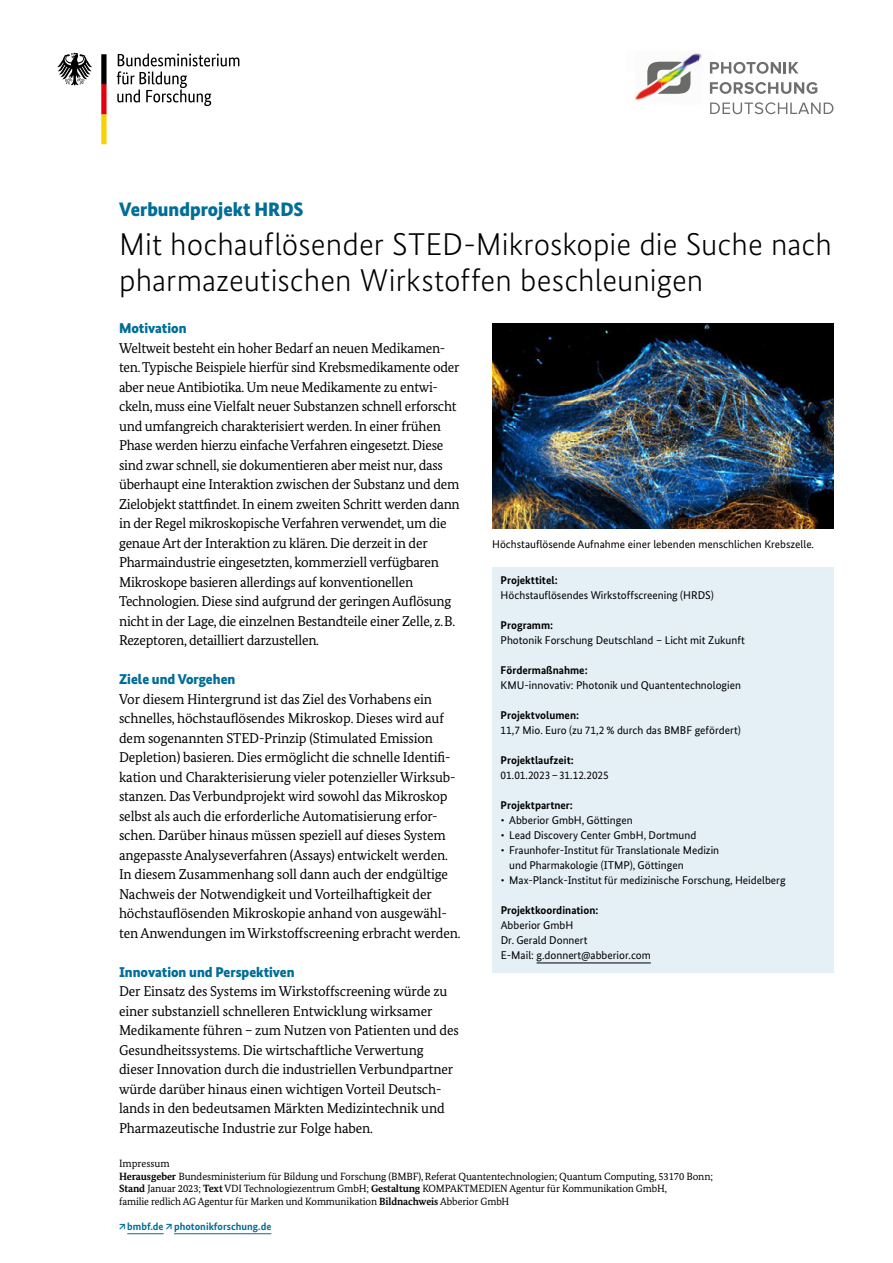
<style>
.page{position:relative;width:893px;height:1263px;background:#fff}
.page>*{position:absolute;margin:0;border:0;box-sizing:border-box;transform-origin:0 0}
.H1_Headline_schwarz{font:300 31.5px/36px "Bundes Sans";color:#000}
.P_Subheadline{font:900 19.5px "Bundes Sans";color:#006e97}
.P_Fliess{font:14.25px/19.5px "Bundes Serif";letter-spacing:-.015em;color:#000}
.H2_Headline{font:900 14.25px "Bundes Sans";color:#006e97}
.H2_Kasten_Head{font:11.25px/15px "Bundes Sans";color:#000}
.LI_Aufzählung{font:11.25px/15px "Bundes Sans";color:#000}
.BU_Caption{font:11.25px "Bundes Sans";color:#000}
.P_Kasten{font:11.25px "Bundes Sans";color:#000}
.H2_Kasten_Head-2{font:700 11.25px "Bundes Sans";color:#000}
.P_Impressum{font:10.5px/12.6px "Bundes Serif";letter-spacing:-.01em;color:#000}
.URL{font:700 10.5px "Bundes Sans";color:#006e97}
.H2_Impressum{font:10.5px "Bundes Serif";color:#000}
.s1{font-weight:700}
</style>
<div class="page">
<svg style="left:117px;top:53px;width:122px;height:53px"></svg>
<svg style="left:57px;top:53px;width:35px;height:33px"></svg>
<svg style="left:101px;top:54px;width:6px;height:90px"></svg>
<div style="left:492px;top:567px;width:341px;height:405px;background:#e4eff6"></div>
<hr style="left:537px;top:962px;width:114px;height:1px;background:#000">
<img style="left:492px;top:323px;width:341px;height:205px">
<hr style="left:127px;top:1233px;width:37px;height:1px;background:#006e97">
<hr style="left:174px;top:1233px;width:97px;height:1px;background:#006e97">
<img style="left:662px;top:53px;width:35px;height:21px">
<img style="left:697px;top:53px;width:13px;height:40px">
<img style="left:635px;top:87px;width:18px;height:14px">
<img style="left:690px;top:74px;width:8px;height:19px">
<svg style="left:710px;top:62px;width:89px;height:12px"></svg>
<svg style="left:710px;top:82px;width:107px;height:12px"></svg>
<svg style="left:710px;top:102px;width:123px;height:12px"></svg>
<svg style="left:647px;top:62px;width:43px;height:32px"></svg>
<p class="P_Subheadline" style="left:119px;top:198px;width:186px">Verbundprojekt HRDS</p>
<h1 class="H1_Headline_schwarz" style="left:119px;top:226px;width:714px">Mit hochauflösender STED-Mikroskopie die Suche nach pharmazeutischen Wirkstoffen beschleunigen</h1>
<h2 class="H2_Headline" style="left:119px;top:320px;width:69px">Motivation</h2>
<p class="P_Fliess" style="left:119px;top:338px;width:342px">Weltweit besteht ein hoher Bedarf an neuen Medikamen&shy;ten. Typische Beispiele hierfür sind Krebsmedikamente oder aber neue Antibiotika. Um neue Medikamente zu entwi&shy;ckeln, muss eine Vielfalt neuer Substanzen schnell erforscht und umfangreich charakterisiert werden. In einer frühen Phase werden hierzu einfache Verfahren eingesetzt. Diese sind zwar schnell, sie dokumentieren aber meist nur, dass überhaupt eine Interaktion zwischen der Substanz und dem Zielobjekt stattfindet. In einem zweiten Schritt werden dann in der Regel mikroskopische Verfahren verwendet, um die genaue Art der Interaktion zu klären. Die derzeit in der Pharmaindustrie eingesetzten, kommerziell verfügbaren Mikroskope basieren allerdings auf konventionellen Technologien. Diese sind aufgrund der geringen Auflösung nicht in der Lage, die einzelnen Bestandteile einer Zelle, z.B.<br>Rezeptoren, detailliert darzustellen.</p>
<h2 class="H2_Headline" style="left:119px;top:671px;width:118px">Ziele und Vorgehen</h2>
<p class="P_Fliess" style="left:119px;top:689px;width:343px">Vor diesem Hintergrund ist das Ziel des Vorhabens ein schnelles, höchstauflösendes Mikroskop. Dieses wird auf dem sogenannten STED-Prinzip (Stimulated Emission Depletion) basieren. Dies ermöglicht die schnelle Identifi&shy;kation und Charakterisierung vieler potenzieller Wirksub&shy;stanzen. Das Verbundprojekt wird sowohl das Mikroskop selbst als auch die erforderliche Automatisierung erfor&shy;schen. Darüber hinaus müssen speziell auf dieses System angepasste Analyseverfahren (Assays) entwickelt werden.<br>In diesem Zusammenhang soll dann auch der endgültige Nachweis der Notwendigkeit und Vorteilhaftigkeit der höchstauflösenden Mikroskopie anhand von ausgewähl&shy;ten Anwendungen im Wirkstoffscreening erbracht werden.</p>
<h2 class="H2_Headline" style="left:119px;top:963px;width:177px">Innovation und Perspektiven</h2>
<p class="P_Fliess" style="left:119px;top:981px;width:341px">Der Einsatz des Systems im Wirkstoffscreening würde zu einer substanziell schnelleren Entwicklung wirksamer Medikamente führen – zum Nutzen von Patienten und des Gesundheitssystems. Die wirtschaftliche Verwertung dieser Innovation durch die industriellen Verbundpartner würde darüber hinaus einen wichtigen Vorteil Deutsch&shy;lands in den bedeutsamen Märkten Medizintechnik und Pharmazeutische Industrie zur Folge haben.</p>
<h2 class="H2_Impressum" style="left:119px;top:1157px;width:52px">Impressum</h2>
<p class="P_Impressum" style="left:119px;top:1170px;width:595px"><span class="s1">Herausgeber</span> Bundesministerium für Bildung und Forschung (BMBF), Referat Quantentechnologien; Quantum Computing, 53170 Bonn;<br><span class="s1">Stand</span> Januar 2023; <span class="s1">Text</span> VDI Technologiezentrum GmbH; <span class="s1">Gestaltung</span> KOMPAKTMEDIEN Agentur für Kommunikation GmbH,<br>familie redlich AG Agentur für Marken und Kommunikation <span class="s1">Bildnachweis</span> Abberior GmbH</p>
<p class="BU_Caption" style="left:492px;top:537px;width:323px">Höchstauflösende Aufnahme einer lebenden menschlichen Krebszelle.</p>
<h2 class="H2_Kasten_Head" style="left:501px;top:573px;width:215px"><span class="s1">Projekttitel:<br></span>Höchstauflösendes Wirkstoffscreening (HRDS)</h2>
<h2 class="H2_Kasten_Head" style="left:501px;top:618px;width:246px"><span class="s1">Programm:<br></span>Photonik Forschung Deutschland – Licht mit Zukunft</h2>
<h2 class="H2_Kasten_Head" style="left:501px;top:663px;width:242px"><span class="s1">Fördermaßnahme:<br></span>KMU-innovativ: Photonik und Quantentechnologien</h2>
<h2 class="H2_Kasten_Head" style="left:501px;top:708px;width:242px"><span class="s1">Projektvolumen:<br></span>11,7 Mio. Euro (zu 71,2 % durch das BMBF gefördert)</h2>
<h2 class="H2_Kasten_Head" style="left:501px;top:753px;width:110px"><span class="s1">Projektlaufzeit:<br></span>01.01.2023 – 31.12.2025</h2>
<h2 class="H2_Kasten_Head-2" style="left:501px;top:798px;width:74px">Projektpartner:</h2>
<p class="LI_Aufzählung" style="left:501px;top:813px;width:133px">• Abberior GmbH, Göttingen</p>
<p class="LI_Aufzählung" style="left:501px;top:828px;width:197px">• Lead Discovery Center GmbH, Dortmund</p>
<p class="LI_Aufzählung" style="left:509px;top:843px;width:212px;text-indent:-9px">• Fraunhofer-Institut für Translationale Medizin und Pharmakologie (ITMP), Göttingen</p>
<p class="LI_Aufzählung" style="left:501px;top:873px;width:286px">• Max-Planck-Institut für medizinische Forschung, Heidelberg</p>
<h2 class="H2_Kasten_Head-2" style="left:501px;top:904px;width:99px">Projektkoordination:</h2>
<p class="P_Kasten" style="left:501px;top:919px;width:74px">Abberior GmbH</p>
<p class="P_Kasten" style="left:501px;top:933px;width:88px">Dr. Gerald Donnert</p>
<p class="P_Kasten" style="left:501px;top:948px;width:152px">E-Mail: g.donnert@abberior.com</p>
<p class="URL" style="left:119px;top:1220px;width:154px">↗bmbf.de ↗photonikforschung.de</p>
</div>
